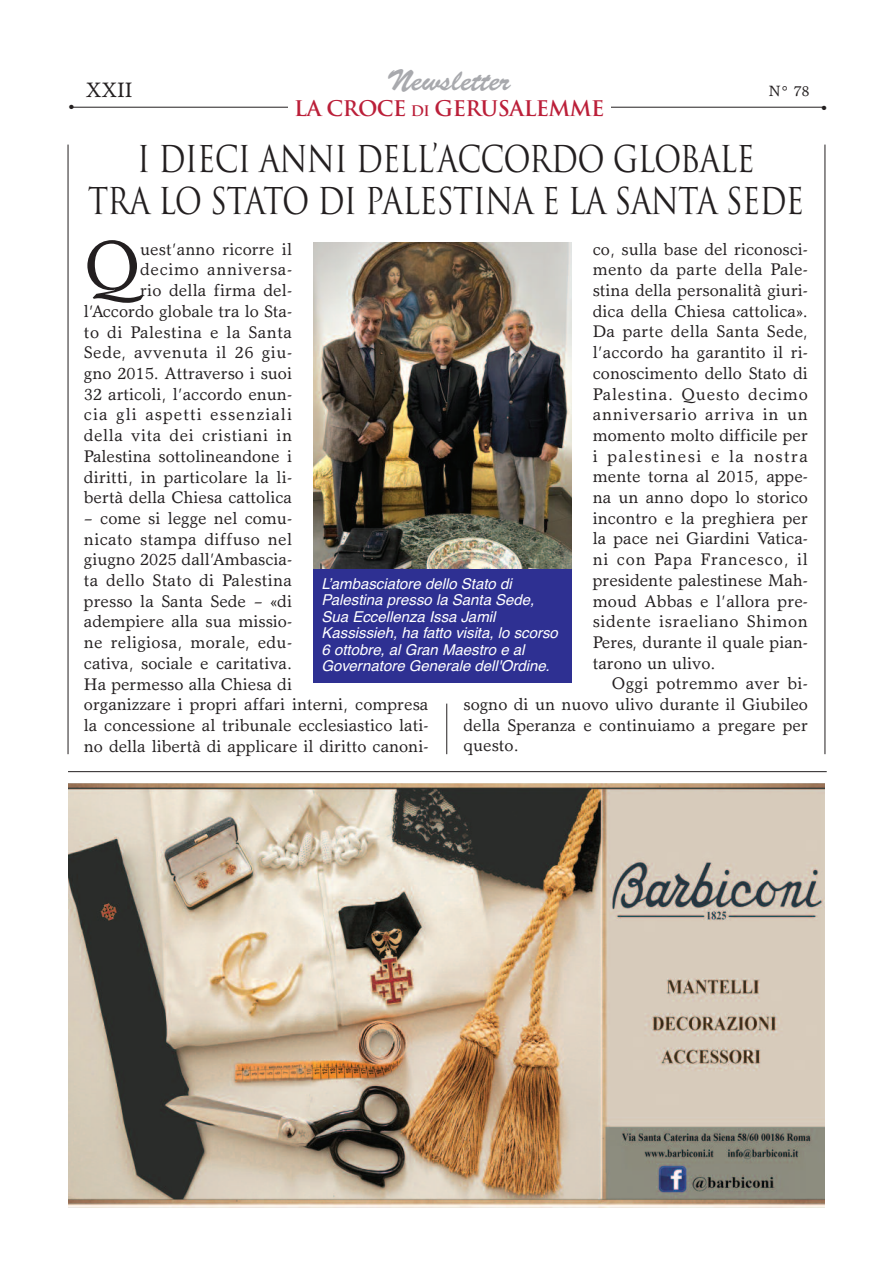
<style>
.page{position:relative;width:893px;height:1263px;background:#fff}
.page>*{position:absolute;margin:0;border:0;box-sizing:border-box;transform-origin:0 0}
.t1{font:70.8px "Garth Graphic";color:#231f20}
.t2{font:36px/42px "Trajan";letter-spacing:-.025em;color:#231f20;text-align:center;scale:.83 1}
.t3{font:30px "Brush Script";color:#a8a9ad}
.t4{font:700 21px "Trajan";letter-spacing:-.025em;color:#bb1f39}
.t5{font:21px "Garth Graphic";color:#231f20}
.t6{font:16.95px/20.7px "Garth Graphic";color:#231f20;text-align:justify}
.t7{font:italic 15px/16.5px "Helvetica";color:#fff}
.t8{font:15px "Garth Graphic";color:#231f20}
.t9{font:6px "Zapf Dingbats";color:#231f20}
.s1{font-size:14.25px}
</style>
<div class="page">
<hr style="left:68px;top:145px;width:1px;height:609px;background:#231f20">
<hr style="left:825px;top:145px;width:1px;height:609px;background:#231f20">
<hr style="left:68px;top:771px;width:759px;height:1px;background:#231f20">
<img style="left:68px;top:783px;width:757px;height:424px">
<hr style="left:446px;top:704px;width:1px;height:50px;background:#231f20">
<img style="left:313px;top:242px;width:259px;height:327px">
<hr style="left:71px;top:107px;width:754px;height:1px;background:#231f20">
<div style="left:288px;top:100px;width:323px;height:24px;background:#fff"></div>
<div style="left:313px;top:569px;width:259px;height:113px;background:#2e3092"></div>
<p class="t5" style="left:86px;top:82px;width:48px">XXII</p>
<h3 class="t3" style="left:387px;top:68px;width:125px">Newsletter</h3>
<p class="t8" style="left:769px;top:86px;width:42px">N° 78</p>
<p class="t4" style="left:294px;top:96px;width:312px">LA CROCE <span class="s1">DI</span> GERUSALEMME</p>
<p class="t9" style="left:69px;top:104px;width:6px">●</p>
<p class="t9" style="left:822px;top:104px;width:6px">●</p>
<h2 class="t2" style="left:88px;top:138px;width:865px">I DIECI ANNI DELL’ACCORDO GLOBALE<br>TRA LO STATO DI PALESTINA E LA SANTA SEDE</h2>
<h1 class="t1" style="left:84px;top:239px;width:58px">Q</h1>
<p class="t6" style="left:593px;top:240px;width:217px">co, sulla base del riconosci&shy;mento da parte della Pale&shy;stina della personalità giuri&shy;dica della Chiesa cattolica».<br>Da parte della Santa Sede, l’accordo ha garantito il ri&shy;conoscimento dello Stato di Palestina. Questo decimo anniversario arriva in un momento molto difficile per i palestinesi e la nostra mente torna al 2015, appe&shy;na un anno dopo lo storico incontro e la preghiera per la pace nei Giardini Vatica&shy;ni con Papa Francesco, il presidente palestinese Mah&shy;moud Abbas e l’allora pre&shy;sidente israeliano Shimon Peres, durante il quale pian&shy;tarono un ulivo.</p>
<p class="t6" style="left:463px;top:675px;width:346px;text-indent:148px">Oggi potremmo aver bi&shy;sogno di un nuovo ulivo durante il Giubileo della Speranza e continuiamo a pregare per questo.</p>
<p class="t6" style="left:84px;top:240px;width:210px;text-align:right">uest’anno ricorre il decimo anniversa-<br>rio della firma del&shy;l’Accordo globale tra lo Sta&shy;to di Palestina e la Santa<br>Sede, avvenuta il 26 giu&shy;gno 2015. Attraverso i suoi<br>32 articoli, l’accordo enun&shy;cia gli aspetti essenziali della vita dei cristiani in<br>Palestina sottolineandone i diritti, in particolare la li&shy;bertà della Chiesa cattolica</p>
<p class="t6" style="left:84px;top:509px;width:346px;text-align:left">– come si legge nel comu-<br>nicato stampa diffuso nel<br>giugno 2025 dall’Ambascia-<br>ta dello Stato di Palestina<br>presso la Santa Sede – «di<br>adempiere alla sua missio-<br>ne religiosa, morale, edu-<br>cativa, sociale e caritativa.<br>Ha permesso alla Chiesa di<br>organizzare i propri affari interni, compresa la concessione al tribunale ecclesiastico lati&shy;no della libertà di applicare il diritto canoni-</p>
<p class="t7" style="left:322px;top:575px;width:238px">L’ambasciatore dello Stato di<br>Palestina presso la Santa Sede,<br>Sua Eccellenza Issa Jamil<br>Kassissieh, ha fatto visita, lo scorso<br>6 ottobre, al Gran Maestro e al<br>Governatore Generale dell'Ordine.</p>
</div>
